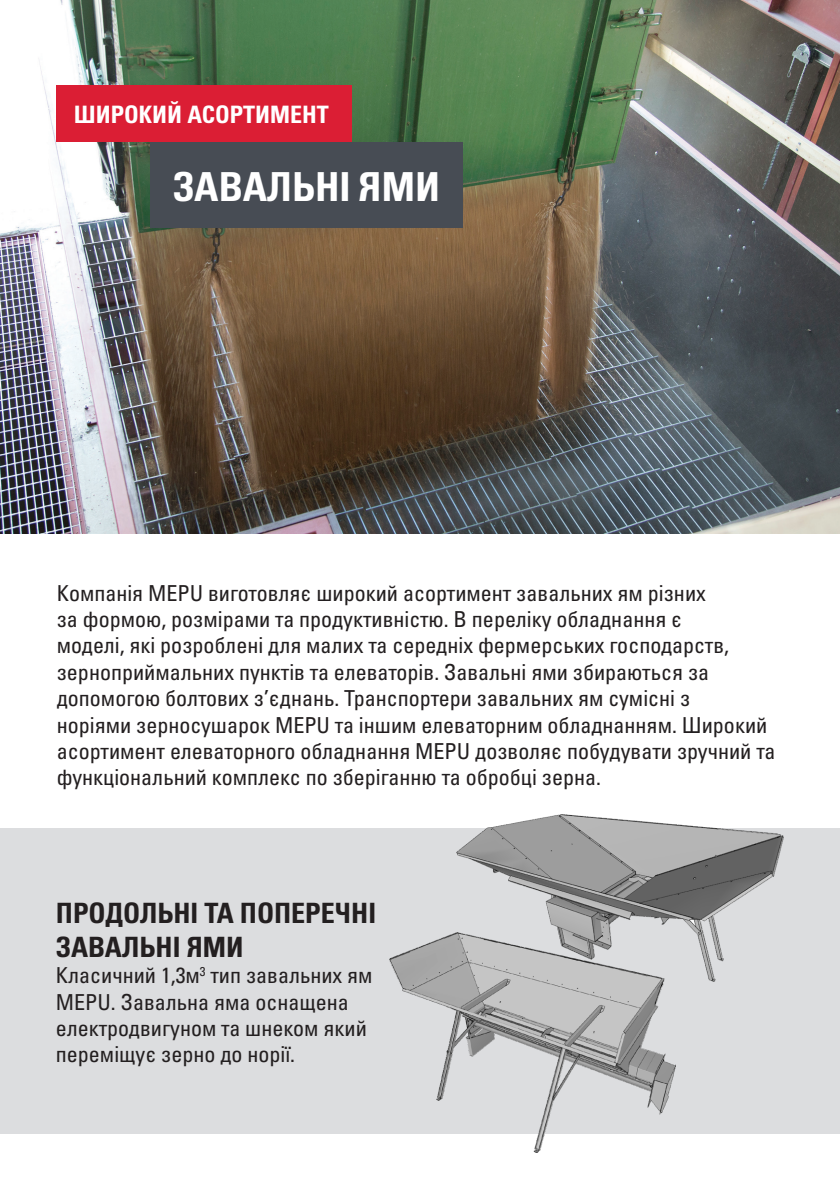
<style>
.page{position:relative;width:840px;height:1191px;background:#fff}
.page>*{position:absolute;margin:0;border:0;box-sizing:border-box;transform-origin:0 0}
.Otsikko_2020{font:40px "Univers LTCYR 67 Bold Cond";color:#fff}
.Iso_otsikko_2020{font:28px "Univers LTCYR 67 Bold Cond";color:#231f20}
.Punaotsikko_2020{font:24px "Univers LTCYR 67 Bold Cond";color:#fff}
.Leipäteksti_2020{font:condensed 22px/26.4px "Univers LTCYR 57";color:#231f20}
</style>
<div class="page">
<img style="left:0;top:0;width:839px;height:533px">
<div style="left:150px;top:143px;width:312px;height:85px;background:#474c54"></div>
<div style="left:57px;top:85px;width:294px;height:56px;background:#db1e34"></div>
<div style="left:0;top:828px;width:839px;height:306px;background:#dcdddf"></div>
<img style="left:389px;top:932px;width:286px;height:220px">
<img style="left:456px;top:814px;width:326px;height:167px">
<p class="Punaotsikko_2020" style="left:74px;top:99px;width:256px">ШИРОКИЙ АСОРТИМЕНТ</p>
<p class="Otsikko_2020" style="left:172px;top:163px;width:268px">ЗАВАЛЬНІ ЯМИ</p>
<p class="Leipäteksti_2020" style="left:57px;top:579px;width:719px">Компанія MEPU виготовляє широкий асортимент завальних ям різних<br>за формою, розмірами та продуктивністю. В переліку обладнання є<br>моделі, які розроблені для малих та середніх фермерських господарств, зерноприймальних пунктів та елеваторів. Завальні ями збираються за допомогою болтових з’єднань. Транспортери завальних ям сумісні з<br>норіями зерносушарок MEPU та іншим елеваторним обладнанням. Широкий асортимент елеваторного обладнання MEPU дозволяє побудувати зручний та функціональний комплекс по зберіганню та обробці зерна.</p>
<p class="Iso_otsikko_2020" style="left:56px;top:896px;width:321px">ПРОДОЛЬНІ ТА ПОПЕРЕЧНІ</p>
<p class="Iso_otsikko_2020" style="left:56px;top:929px;width:189px">ЗАВАЛЬНІ ЯМИ</p>
<p class="Leipäteksti_2020" style="left:56px;top:961px;width:318px">Класичний 1,3м<sup>3</sup> тип завальних ям<br>MEPU. Завальна яма оснащена електродвигуном та шнеком який переміщує зерно до норії.</p>
</div>
